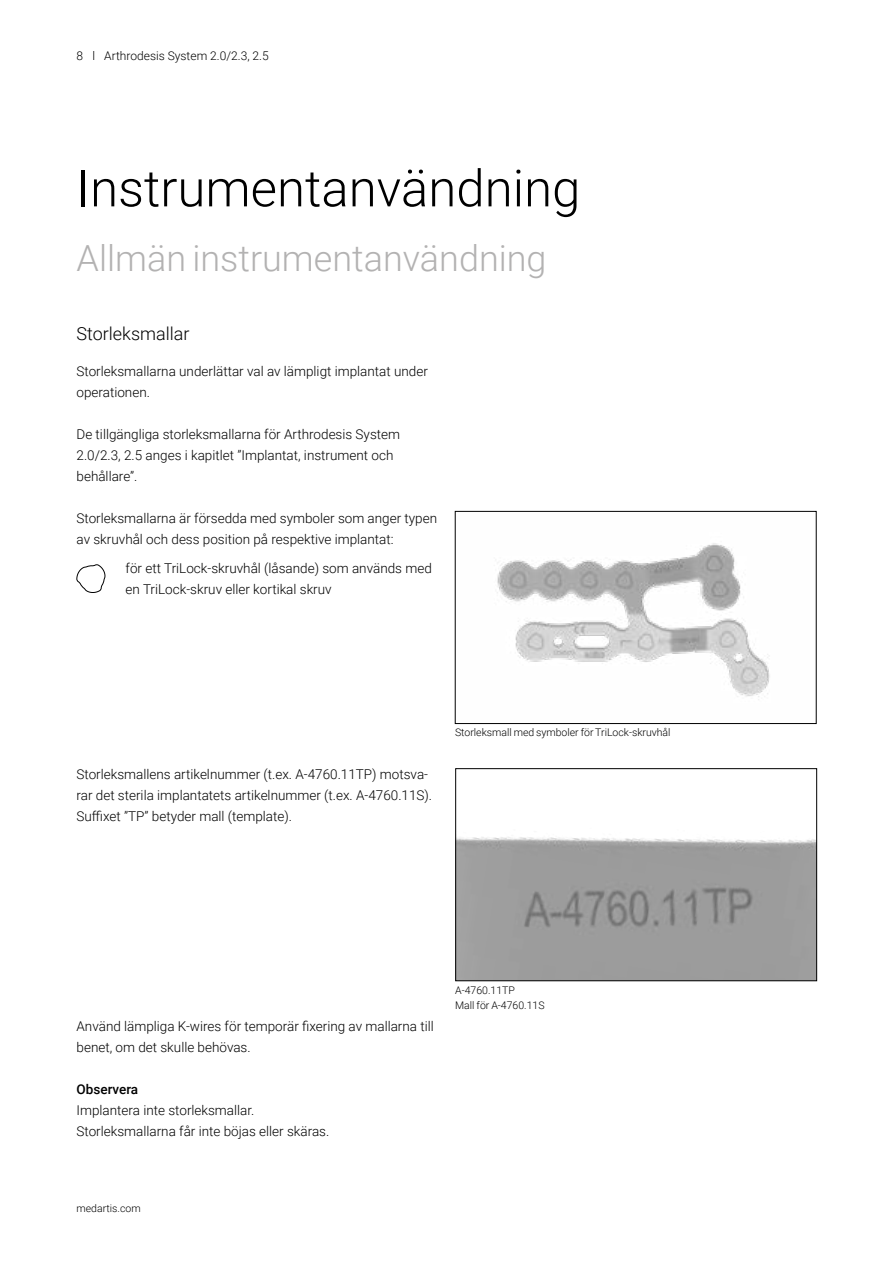
<style>
.page{position:relative;width:893px;height:1263px;background:#fff}
.page>*{position:absolute;margin:0;border:0;box-sizing:border-box;transform-origin:0 0}
.t1{font:300 51px "Roboto";color:#000}
.t2{font:300 36px "Roboto";color:#b3b2b2}
.t3{font:300 18px "Roboto";color:#000}
.t4{font:300 13.5px/21px "Roboto";color:#000}
.t5{font:500 13.5px "Roboto";color:#000}
.t6{font:300 12px "Roboto";color:#000}
.t7{font:300 10.5px/15px "Roboto";color:#000}
</style>
<div class="page">
<img style="left:497px;top:543px;width:273px;height:157px">
<div style="left:455px;top:511px;width:361px;height:213px;border:1px solid #000"></div>
<img style="left:457px;top:837px;width:358px;height:142px">
<div style="left:455px;top:768px;width:362px;height:213px;border:1px solid #000"></div>
<svg style="left:77px;top:564px;width:28px;height:29px"></svg>
<p class="t6" style="left:77px;top:47px;width:194px">8 l Arthrodesis System 2.0/2.3, 2.5</p>
<h1 class="t1" style="left:77px;top:152px;width:505px">Instrumentanvändning</h1>
<h2 class="t2" style="left:77px;top:233px;width:472px">Allmän instrumentanvändning</h2>
<h3 class="t3" style="left:77px;top:321px;width:115px">Storleksmallar</h3>
<p class="t4" style="left:77px;top:360px;width:353px">Storleksmallarna underlättar val av lämpligt implantat under operationen.</p>
<p class="t4" style="left:77px;top:423px;width:325px">De tillgängliga storleksmallarna för Arthrodesis System<br>2.0/2.3, 2.5 anges i kapitlet ”Implantat, instrument och behållare”.</p>
<p class="t4" style="left:77px;top:507px;width:362px">Storleksmallarna är försedda med symboler som anger typen av skruvhål och dess position på respektive implantat:</p>
<p class="t4" style="left:126px;top:558px;width:308px">för ett TriLock-skruvhål (låsande) som används med en TriLock-skruv eller kortikal skruv</p>
<p class="t4" style="left:77px;top:763px;width:357px">Storleksmallens artikelnummer (t.ex. A-4760.11TP) motsva&shy;rar det sterila implantatets artikelnummer (t.ex. A-4760.11S).<br>Suffixet ”TP” betyder mall (template).</p>
<p class="t7" style="left:455px;top:724px;width:217px">Storleksmall med symboler för TriLock-skruvhål</p>
<p class="t4" style="left:77px;top:1015px;width:359px">Använd lämpliga K-wires för temporär fixering av mallarna till benet, om det skulle behövas.</p>
<p class="t5" style="left:77px;top:1080px;width:63px">Observera</p>
<p class="t4" style="left:77px;top:1099px;width:254px">Implantera inte storleksmallar.<br>Storleksmallarna får inte böjas eller skäras.</p>
<p class="t7" style="left:455px;top:983px;width:91px">A-4760.11TP<br>Mall för A-4760.11S</p>
<p class="t7" style="left:77px;top:1200px;width:66px">medartis.com</p>
</div>
